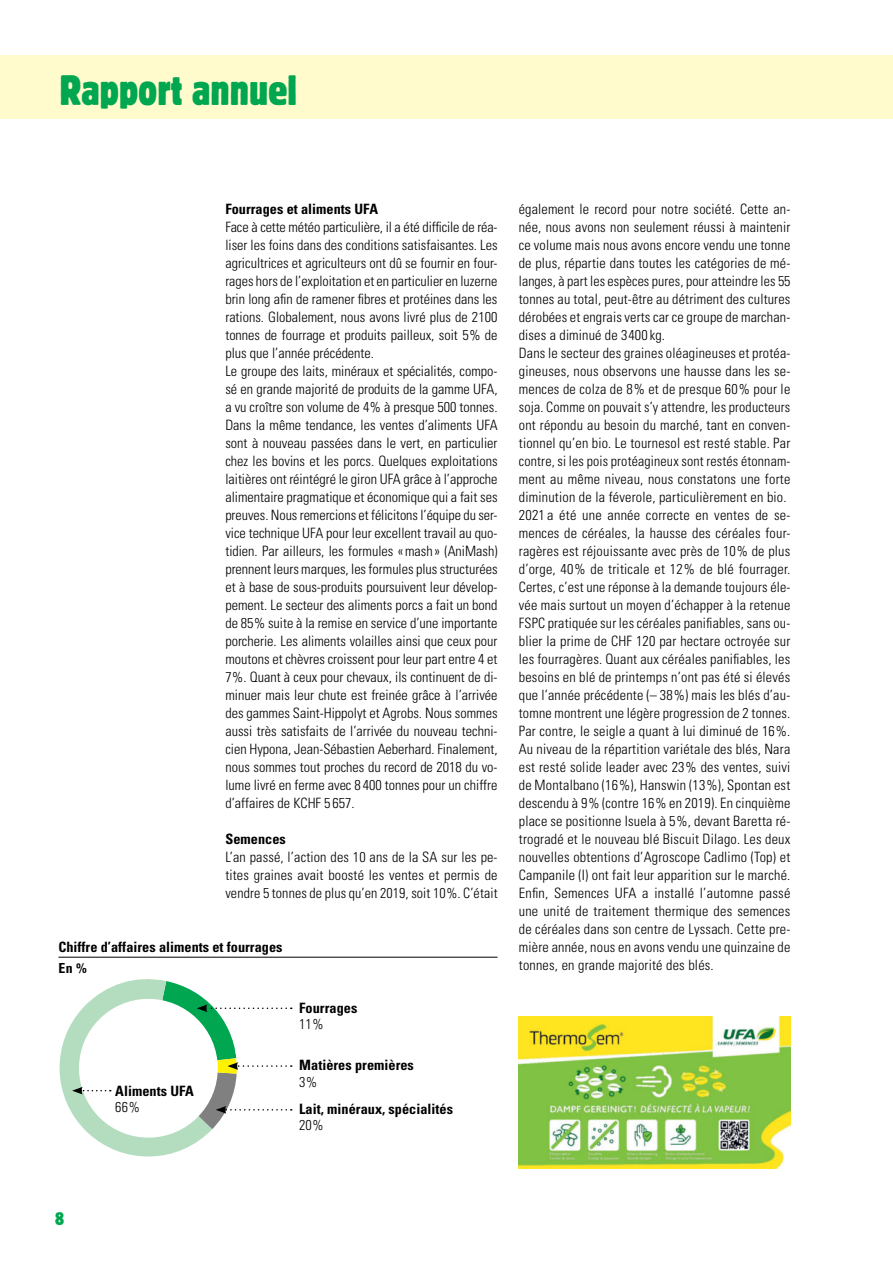
<style>
.page{position:relative;width:893px;height:1263px;background:#fff}
.page>*{position:absolute;margin:0;border:0;box-sizing:border-box;transform-origin:0 0}
.t1{font:condensed 42px "Block Pro";color:#00a650}
.t2{font:condensed 18px "Block Pro";color:#00a650}
.t3{font:300 condensed 14.25px/18px "Univers LT Std";letter-spacing:.01em;color:#000}
.t4{font:700 condensed 14.25px "Univers LT Std";letter-spacing:.005em;color:#000}
.t5{font:700 condensed 13.8px "Univers LT Std";color:#000}
</style>
<div class="page">
<div style="left:0;top:55px;width:893px;height:64px;background:#fffbcc"></div>
<svg style="left:59px;top:979px;width:233px;height:178px"></svg>
<hr style="left:58px;top:957px;width:439px;height:1px;background:#000">
<img style="left:519px;top:1017px;width:272px;height:151px">
<h1 class="t1" style="left:60px;top:63px;width:239px">Rapport annuel</h1>
<p class="t4" style="left:225px;top:200px;width:154px">Fourrages et aliments UFA</p>
<p class="t3" style="left:225px;top:218px;width:274px">Face à cette météo particulière, il a été difficile de réa&shy;liser les foins dans des conditions satisfaisantes. Les agricultrices et agriculteurs ont dû se fournir en four&shy;rages hors de l’exploitation et en particulier en luzerne brin long afin de ramener fibres et protéines dans les rations. Globalement, nous avons livré plus de 2100 tonnes de fourrage et produits pailleux, soit 5% de plus que l’année précédente.<br>Le groupe des laits, minéraux et spécialités, compo&shy;sé en grande majorité de produits de la gamme UFA, a vu croître son volume de 4% à presque 500 tonnes.<br>Dans la même tendance, les ventes d’aliments UFA sont à nouveau passées dans le vert, en particulier chez les bovins et les porcs. Quelques exploitations laitières ont réintégré le giron UFA grâce à l’approche alimentaire pragmatique et économique qui a fait ses preuves. Nous remercions et félicitons l’équipe du ser&shy;vice technique UFA pour leur excellent travail au quo&shy;tidien. Par ailleurs, les formules «mash » (AniMash) prennent leurs marques, les formules plus structurées et à base de sous-produits poursuivent leur dévelop&shy;pement. Le secteur des aliments porcs a fait un bond de 85% suite à la remise en service d’une importante porcherie. Les aliments volailles ainsi que ceux pour moutons et chèvres croissent pour leur part entre 4 et 7%. Quant à ceux pour chevaux, ils continuent de di&shy;minuer mais leur chute est freinée grâce à l’arrivée des gammes Saint-Hippolyt et Agrobs. Nous sommes aussi très satisfaits de l’arrivée du nouveau techni&shy;cien Hypona, Jean-Sébastien Aeberhard. Finalement, nous sommes tout proches du record de 2018 du vo&shy;lume livré en ferme avec 8 400 tonnes pour un chiffre d’affaires de KCHF 5 657.</p>
<p class="t4" style="left:225px;top:830px;width:62px">Semences</p>
<p class="t3" style="left:225px;top:848px;width:274px;text-align:justify">L’an passé, l’action des 10 ans de la SA sur les pe&shy;tites graines avait boosté les ventes et permis de vendre 5 tonnes de plus qu’en 2019, soit 10%. C’était</p>
<p class="t4" style="left:58px;top:938px;width:226px">Chiffre d’affaires aliments et fourrages</p>
<p class="t5" style="left:58px;top:959px;width:30px">En %</p>
<p class="t4" style="left:299px;top:999px;width:60px">Fourrages</p>
<p class="t3" style="left:299px;top:1015px;width:26px">11%</p>
<p class="t4" style="left:299px;top:1056px;width:116px">Matières premières</p>
<p class="t3" style="left:299px;top:1073px;width:20px">3%</p>
<p class="t4" style="left:115px;top:1082px;width:80px">Aliments UFA</p>
<p class="t3" style="left:115px;top:1098px;width:26px">66%</p>
<p class="t4" style="left:299px;top:1100px;width:155px">Lait, minéraux, spécialités</p>
<p class="t3" style="left:299px;top:1116px;width:26px">20%</p>
<p class="t3" style="left:519px;top:200px;width:273px">également le record pour notre société. Cette an&shy;née, nous avons non seulement réussi à maintenir ce volume mais nous avons encore vendu une tonne de plus, répartie dans toutes les catégories de mé&shy;langes, à part les espèces pures, pour atteindre les 55 tonnes au total, peut-être au détriment des cultures dérobées et engrais verts car ce groupe de marchan&shy;dises a diminué de 3400 kg.<br>Dans le secteur des graines oléagineuses et protéa&shy;gineuses, nous observons une hausse dans les se&shy;mences de colza de 8% et de presque 60% pour le soja. Comme on pouvait s’y attendre, les producteurs ont répondu au besoin du marché, tant en conven&shy;tionnel qu’en bio. Le tournesol est resté stable. Par contre, si les pois protéagineux sont restés étonnam&shy;ment au même niveau, nous constatons une forte diminution de la féverole, particulièrement en bio.<br>2021 a été une année correcte en ventes de se&shy;mences de céréales, la hausse des céréales four&shy;ragères est réjouissante avec près de 10% de plus d’orge, 40% de triticale et 12% de blé fourrager.<br>Certes, c’est une réponse à la demande toujours éle&shy;vée mais surtout un moyen d’échapper à la retenue FSPC pratiquée sur les céréales panifiables, sans ou&shy;blier la prime de CHF 120 par hectare octroyée sur les fourragères. Quant aux céréales panifiables, les besoins en blé de printemps n’ont pas été si élevés que l’année précédente (– 38%) mais les blés d’au&shy;tomne montrent une légère progression de 2 tonnes.<br>Par contre, le seigle a quant à lui diminué de 16%.<br>Au niveau de la répartition variétale des blés, Nara est resté solide leader avec 23% des ventes, suivi de Montalbano (16%), Hanswin (13%), Spontan est descendu à 9% (contre 16% en 2019). En cinquième place se positionne Isuela à 5%, devant Baretta ré&shy;trogradé et le nouveau blé Biscuit Dilago. Les deux nouvelles obtentions d’Agroscope Cadlimo (Top) et Campanile (I) ont fait leur apparition sur le marché.<br>Enfin, Semences UFA a installé l’automne passé une unité de traitement thermique des semences de céréales dans son centre de Lyssach. Cette pre&shy;mière année, nous en avons vendu une quinzaine de tonnes, en grande majorité des blés.</p>
<p class="t2" style="left:55px;top:1207px;width:10px">8</p>
</div>
